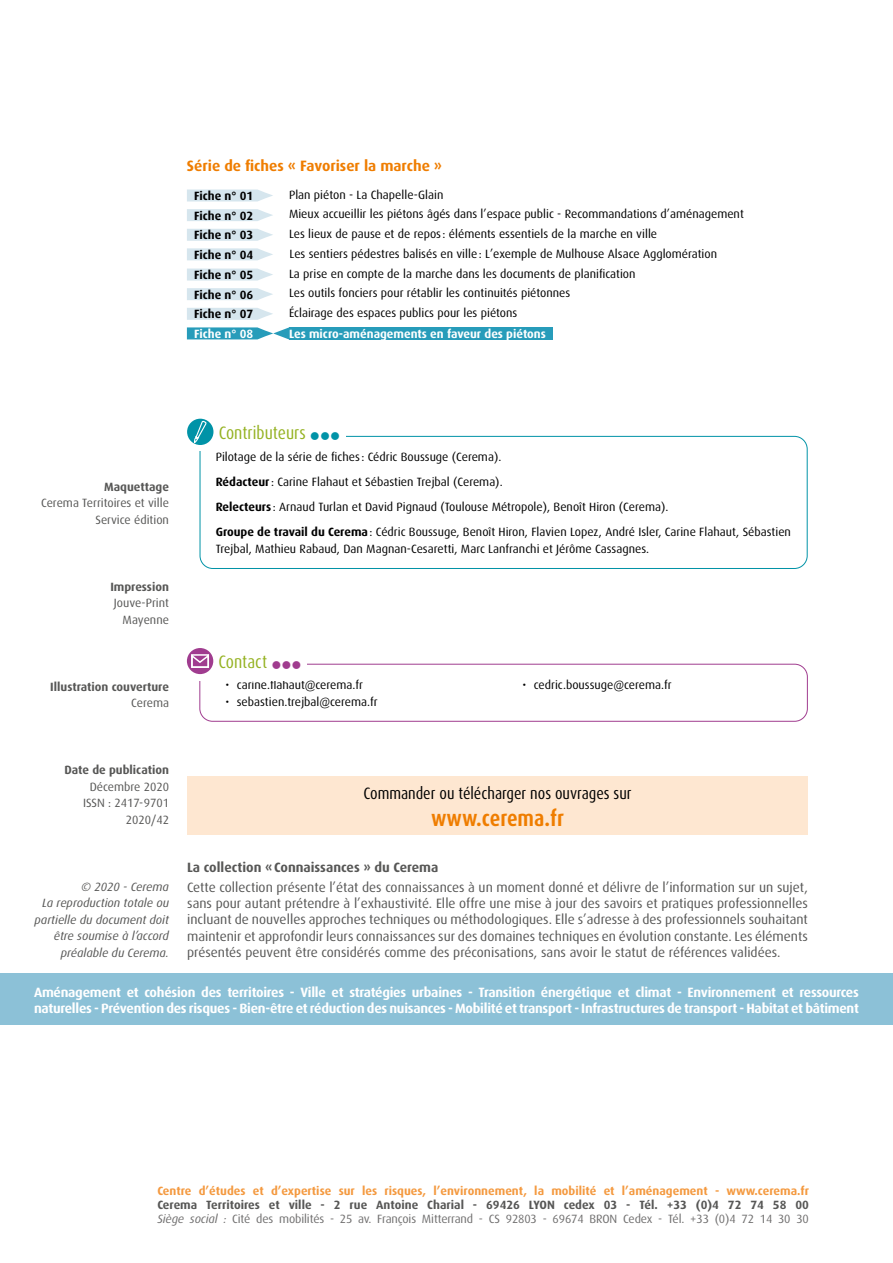
<style>
.page{position:relative;width:893px;height:1263px;background:#fff}
.page>*{position:absolute;margin:0;border:0;box-sizing:border-box;transform-origin:0 0}
.t1{font:700 condensed 22.5px "Dax OT";color:#ef7d00}
._4e_titre_encadre{font:condensed 18px "Dax OT";color:#95b222}
.t2{font:condensed 16.5px "Dax OT";color:#000}
.t3{font:700 15px "Dax OT";color:#ef7d00}
.t4{font:13.5px/16.2px "Dax OT";color:#575756;text-align:justify}
.t5{font:700 13.5px/16.2px "Dax OT";letter-spacing:-.02em;color:#fff}
.t6{font:700 13.5px "Dax OT";color:#575756}
.texte_picto_cyan{font:13.5px "Wingdings";color:#a03c8f}
.texte_picto_cyan-2{font:13.5px "Wingdings";color:#0093a7}
._4e_texte_encadre{font:12px/16.5px "Dax OT";color:#000}
.t7{font:12px/14.4px "Dax OT";letter-spacing:-.01em;color:#706f6f}
.t8{font:700 12px "Dax OT";color:#f4993f}
.t9{font:italic 12px/16.5px "Dax OT";color:#575756;text-align:right}
.t10{font:12px/16.5px "Dax OT";color:#575756;text-align:right}
.t11{font:700 12px "Dax OT";color:#000}
.t12{font:700 12px "Dax OT";color:#575756}
.t13{font:700 12px "Dax OT";color:#fff}
.s1{font-weight:700}
.s2{font-weight:700;color:#575756}
.s3{font-style:italic}
</style>
<div class="page">
<div style="left:0;top:974px;width:893px;height:51px;background:#8cc1d7"></div>
<div style="left:187px;top:776px;width:621px;height:58px;background:#fee7d1"></div>
<div style="left:199px;top:664px;width:609px;height:58px;border:1px solid #a03c8f;border-radius:13px"></div>
<div style="left:188px;top:642px;width:119px;height:38px;background:#fff"></div>
<div style="left:187px;top:648px;width:26px;height:26px;background:#a03c8f;border-radius:50%"></div>
<svg style="left:194px;top:657px;width:12px;height:6px"></svg>
<div style="left:191px;top:654px;width:18px;height:14px;border:2px solid #fff"></div>
<div style="left:200px;top:436px;width:607px;height:133px;border:1px solid #0093a7;border-radius:13px"></div>
<div style="left:188px;top:413px;width:158px;height:38px;background:#fff"></div>
<div style="left:187px;top:419px;width:26px;height:26px;background:#0093a7;border-radius:50%"></div>
<svg style="left:194px;top:420px;width:13px;height:24px"></svg>
<svg style="left:187px;top:209px;width:86px;height:12px"></svg>
<svg style="left:187px;top:248px;width:86px;height:13px"></svg>
<svg style="left:187px;top:189px;width:86px;height:12px"></svg>
<svg style="left:187px;top:229px;width:86px;height:12px"></svg>
<svg style="left:187px;top:269px;width:86px;height:12px"></svg>
<svg style="left:187px;top:288px;width:86px;height:12px"></svg>
<div style="left:289px;top:327px;width:264px;height:12px;background:#279cba"></div>
<svg style="left:187px;top:327px;width:102px;height:12px"></svg>
<svg style="left:187px;top:308px;width:86px;height:12px"></svg>
<p class="t3" style="left:187px;top:157px;width:257px">Série de fiches « Favoriser la marche »</p>
<p class="t11" style="left:194px;top:209px;width:61px">Fiche n° 02</p>
<p class="_4e_texte_encadre" style="left:289px;top:206px;width:456px">Mieux accueillir les piétons âgés dans l’espace public - Recommandations d’aménagement</p>
<p class="t11" style="left:194px;top:248px;width:61px">Fiche n° 04</p>
<p class="_4e_texte_encadre" style="left:290px;top:246px;width:429px">Les sentiers pédestres balisés en ville: L’exemple de Mulhouse Alsace Agglomération</p>
<p class="t11" style="left:194px;top:189px;width:61px">Fiche n° 01</p>
<p class="_4e_texte_encadre" style="left:289px;top:186px;width:156px">Plan piéton - La Chapelle-Glain</p>
<p class="t11" style="left:194px;top:228px;width:61px">Fiche n° 03</p>
<p class="_4e_texte_encadre" style="left:289px;top:226px;width:370px">Les lieux de pause et de repos : éléments essentiels de la marche en ville</p>
<p class="t11" style="left:194px;top:268px;width:61px">Fiche n° 05</p>
<p class="_4e_texte_encadre" style="left:289px;top:265px;width:348px">La prise en compte de la marche dans les documents de planification</p>
<p class="t11" style="left:194px;top:288px;width:61px">Fiche n° 06</p>
<p class="_4e_texte_encadre" style="left:289px;top:285px;width:283px">Les outils fonciers pour rétablir les continuités piétonnes</p>
<p class="t13" style="left:194px;top:327px;width:61px">Fiche n° 08</p>
<p class="t13" style="left:289px;top:327px;width:258px">Les micro-aménagements en faveur des piétons</p>
<p class="t11" style="left:194px;top:307px;width:61px">Fiche n° 07</p>
<p class="_4e_texte_encadre" style="left:289px;top:305px;width:230px">Éclairage des espaces publics pour les piétons</p>
<p class="t12" style="left:104px;top:480px;width:66px">Maquettage</p>
<p class="t10" style="left:41px;top:495px;width:129px">Cerema Territoires et ville<br>Service édition</p>
<p class="t12" style="left:110px;top:580px;width:60px">Impression</p>
<p class="t10" style="left:114px;top:595px;width:57px">Jouve-Print<br>Mayenne</p>
<p class="t12" style="left:50px;top:680px;width:120px">Illustration couverture</p>
<p class="t10" style="left:131px;top:695px;width:39px">Cerema</p>
<p class="_4e_titre_encadre" style="left:219px;top:421px;width:89px">Contributeurs</p>
<p class="texte_picto_cyan-2" style="left:310px;top:429px;width:32px">●●●</p>
<p class="_4e_texte_encadre" style="left:216px;top:449px;width:287px">Pilotage de la série de fiches : Cédric Boussuge (Cerema).</p>
<p class="_4e_texte_encadre" style="left:216px;top:474px;width:288px"><span class="s1">Rédacteur</span>: Carine Flahaut et Sébastien Trejbal (Cerema).</p>
<p class="_4e_texte_encadre" style="left:216px;top:499px;width:454px"><span class="s1">Relecteurs</span> : Arnaud Turlan et David Pignaud (Toulouse Métropole), Benoît Hiron (Cerema).</p>
<p class="_4e_texte_encadre" style="left:216px;top:524px;width:577px"><span class="s1">Groupe de travail du Cerema</span>: Cédric Boussuge, Benoît Hiron, Flavien Lopez, André Isler, Carine Flahaut, Sébastien<br>Trejbal, Mathieu Rabaud, Dan Magnan-Cesaretti, Marc Lanfranchi et Jérôme Cassagnes.</p>
<p class="_4e_titre_encadre" style="left:218px;top:650px;width:50px">Contact</p>
<p class="texte_picto_cyan" style="left:271px;top:658px;width:32px">●●●</p>
<p class="_4e_texte_encadre" style="left:225px;top:677px;width:139px">• carine.flahaut@cerema.fr</p>
<p class="_4e_texte_encadre" style="left:225px;top:693px;width:154px">• sebastien.trejbal@cerema.fr</p>
<p class="_4e_texte_encadre" style="left:523px;top:677px;width:151px">• cedric.boussuge@cerema.fr</p>
<p class="t12" style="left:64px;top:763px;width:106px">Date de publication</p>
<p class="t10" style="left:83px;top:778px;width:87px">Décembre 2020<br>ISSN : 2417-9701<br>2020/42</p>
<p class="t9" style="left:35px;top:878px;width:136px">© 2020 - Cerema<br>La reproduction totale ou partielle du document doit être soumise à l’accord préalable du Cerema.</p>
<h3 class="t2" style="left:363px;top:783px;width:270px">Commander ou télécharger nos ouvrages sur</h3>
<h1 class="t1" style="left:431px;top:803px;width:134px">www.cerema.fr</h1>
<p class="t6" style="left:187px;top:859px;width:253px">La collection «Connaissances » du Cerema</p>
<p class="t4" style="left:187px;top:879px;width:622px">Cette collection présente l’état des connaissances à un moment donné et délivre de l’information sur un sujet, sans pour autant prétendre à l’exhaustivité. Elle offre une mise à jour des savoirs et pratiques professionnelles incluant de nouvelles approches techniques ou méthodologiques. Elle s’adresse à des professionnels souhaitant maintenir et approfondir leurs connaissances sur des domaines techniques en évolution constante. Les éléments présentés peuvent être considérés comme des préconisations, sans avoir le statut de références validées.</p>
<p class="t5" style="left:34px;top:984px;width:826px">Aménagement et cohésion des territoires - Ville et stratégies urbaines - Transition énergétique et climat - Environnement et ressources naturelles - Prévention des risques - Bien-être et réduction des nuisances - Mobilité et transport - Infrastructures de transport - Habitat et bâtiment</p>
<p class="t8" style="left:157px;top:1183px;width:653px">Centre d’études et d’expertise sur les risques, l’environnement, la mobilité et l’aménagement - www.cerema.fr</p>
<p class="t7" style="left:157px;top:1198px;width:653px"><span class="s2">Cerema Territoires et ville - 2 rue Antoine Charial - 69426 LYON cedex 03 - Tél. +33 (0)4 72 74 58 00<br></span><span class="s3">Siège social :</span> Cité des mobilités - 25 av. François Mitterrand - CS 92803 - 69674 BRON Cedex - Tél. +33 (0)4 72 14 30 30</p>
</div>
